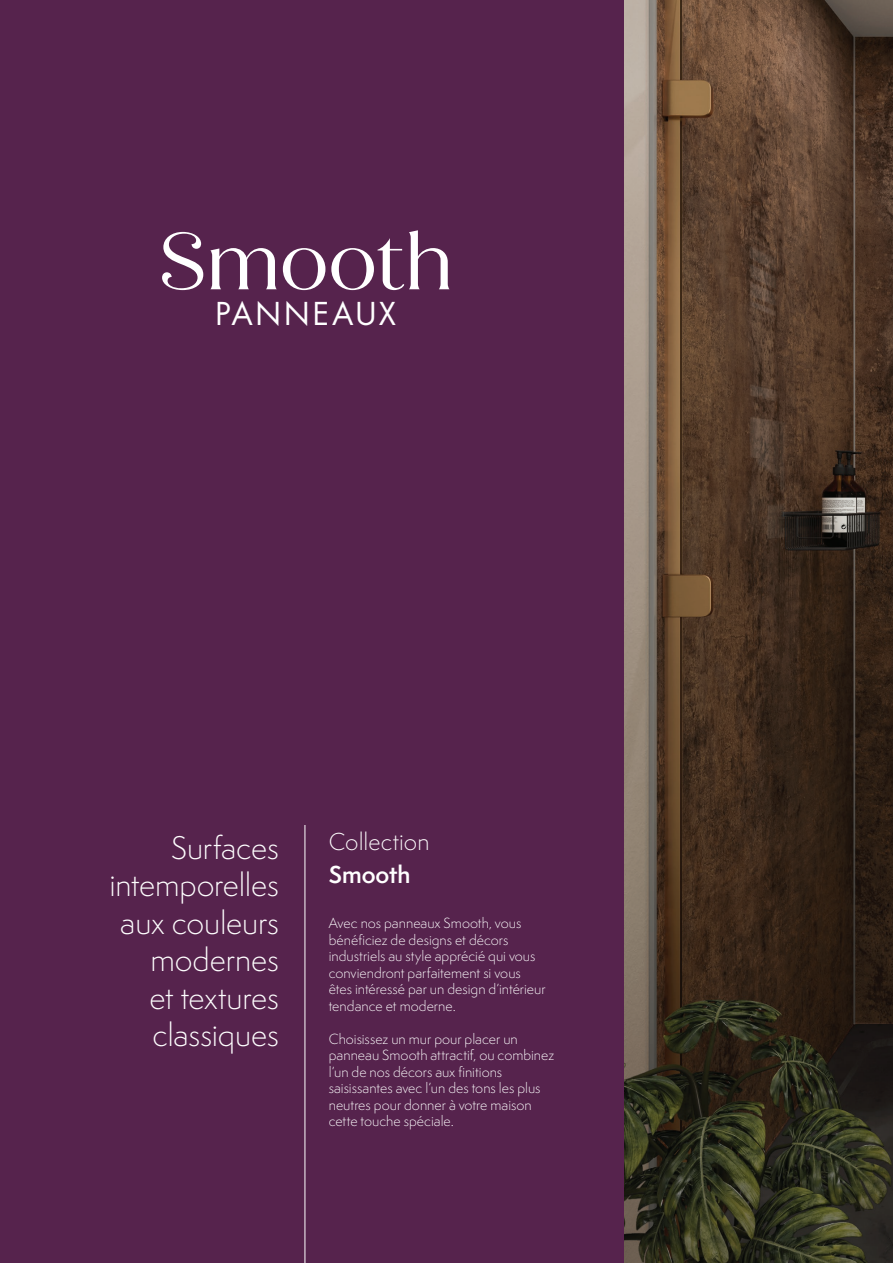
<style>
.page{position:relative;width:893px;height:1263px;background:#fff}
.page>*{position:absolute;margin:0;border:0;box-sizing:border-box;transform-origin:0 0}
.t1{font:80.85px "Quiche Flare";letter-spacing:-.02em;color:#fff}
.t2{font:30.6px "Futura LT Pro";letter-spacing:.09em;color:#fff}
.t3{font:300 30px/37.5px "Semplicita Pro";letter-spacing:-.005em;color:#fff;text-align:right}
.t4{font:300 22.5px "Semplicita Pro";letter-spacing:.005em;color:#fff}
.t5{font:600 22.5px "Semplicita Pro";color:#fff}
.t6{font:300 13.5px/16.5px "Semplicita Pro";color:#fff}
</style>
<div class="page">
<img style="left:623px;top:0;width:270px;height:1263px">
<div style="left:0;top:0;width:623px;height:1263px;background:#56234d"></div>
<hr style="left:305px;top:825px;width:1px;height:438px;background:#fff">
<p class="t1" style="left:158px;top:213px;width:297px">Smooth</p>
<p class="t2" style="left:215px;top:293px;width:182px">PANNEAUX</p>
<p class="t3" style="left:110px;top:829px;width:171px">Surfaces intemporelles aux couleurs modernes<br>et textures classiques</p>
<p class="t4" style="left:329px;top:827px;width:102px">Collection</p>
<p class="t5" style="left:329px;top:858px;width:83px">Smooth</p>
<p class="t6" style="left:329px;top:915px;width:218px">Avec nos panneaux Smooth, vous bénéficiez de designs et décors industriels au style apprécié qui vous conviendront parfaitement si vous êtes intéressé par un design d’intérieur tendance et moderne.</p>
<p class="t6" style="left:329px;top:1030px;width:227px">Choisissez un mur pour placer un panneau Smooth attractif, ou combinez l’un de nos décors aux finitions saisissantes avec l’un des tons les plus neutres pour donner à votre maison cette touche spéciale.</p>
</div>
